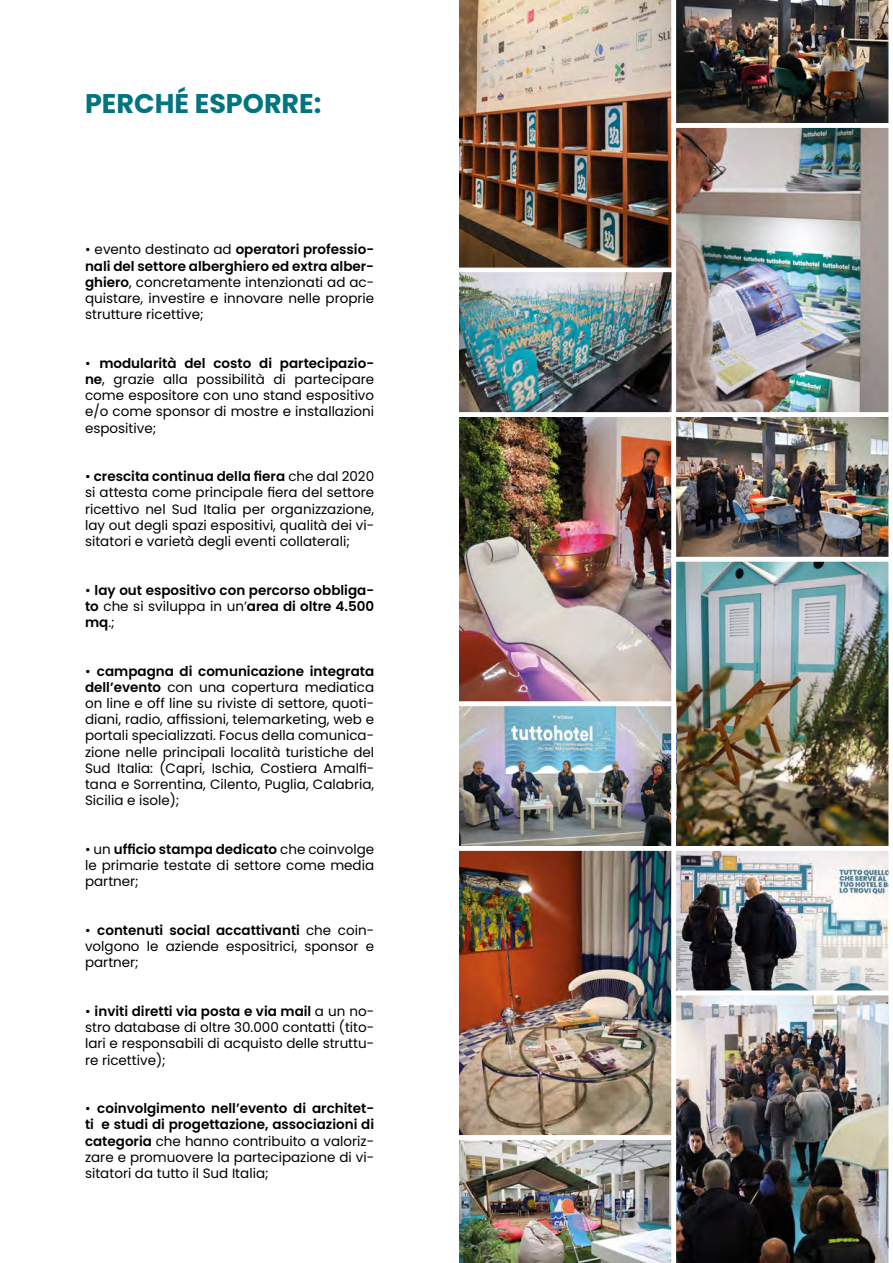
<style>
.page{position:relative;width:893px;height:1263px;background:#fff}
.page>*{position:absolute;margin:0;border:0;box-sizing:border-box;transform-origin:0 0}
.t1{font:700 27px "Poppins";color:#007580}
.t2{font:13.5px/16.2px "Poppins";color:#000;text-align:justify}
.t3{font:600 13.5px/16.2px "Poppins";color:#000;text-align:justify}
.s1{font-weight:600}
.s2{font-weight:400}
</style>
<div class="page">
<img style="left:459px;top:417px;width:212px;height:284px">
<img style="left:459px;top:851px;width:212px;height:284px">
<img style="left:676px;top:562px;width:212px;height:284px">
<img style="left:676px;top:417px;width:212px;height:140px">
<img style="left:676px;top:128px;width:212px;height:284px">
<img style="left:459px;top:706px;width:212px;height:140px">
<img style="left:676px;top:851px;width:212px;height:139px">
<img style="left:459px;top:0;width:212px;height:268px">
<div style="left:671px;top:123px;width:222px;height:294px;border:4px solid #fff"></div>
<img style="left:671px;top:0;width:222px;height:128px">
<img style="left:459px;top:273px;width:212px;height:139px">
<div style="left:454px;top:268px;width:222px;height:149px;border:4px solid #fff"></div>
<div style="left:671px;top:557px;width:222px;height:294px;border:4px solid #fff"></div>
<div style="left:671px;top:412px;width:222px;height:150px;border:4px solid #fff"></div>
<div style="left:454px;top:701px;width:222px;height:150px;border:4px solid #fff"></div>
<img style="left:671px;top:995px;width:218px;height:268px">
<div style="left:671px;top:846px;width:222px;height:149px;border:4px solid #fff"></div>
<img style="left:459px;top:1135px;width:217px;height:128px">
<h1 class="t1" style="left:85px;top:88px;width:238px">PERCHÉ ESPORRE:</h1>
<p class="t2" style="left:85px;top:242px;width:291px">• evento destinato ad <span class="s1">operatori professio&shy;nali del settore alberghiero ed extra alber&shy;ghiero</span>, concretamente intenzionati ad ac&shy;quistare, investire e innovare nelle proprie strutture ricettive;</p>
<p class="t2" style="left:85px;top:355px;width:291px">• <span class="s1">modularità del costo di partecipazio&shy;ne</span>, grazie alla possibilità di partecipare come espositore con uno stand espositivo e/o come sponsor di mostre e installazioni espositive;</p>
<p class="t2" style="left:85px;top:468px;width:291px">• <span class="s1">crescita continua della fiera</span> che dal 2020 si attesta come principale fiera del settore ricettivo nel Sud Italia per organizzazione, lay out degli spazi espositivi, qualità dei vi&shy;sitatori e varietà degli eventi collaterali;</p>
<p class="t3" style="left:85px;top:582px;width:291px"><span class="s2">•</span> lay out espositivo con percorso obbliga&shy;to <span class="s2">che si sviluppa in un’</span>area di oltre 4.500 mq<span class="s2">.;</span></p>
<p class="t2" style="left:85px;top:663px;width:291px">• <span class="s1">campagna di comunicazione integrata dell’evento</span> con una copertura mediatica on line e off line su riviste di settore, quoti&shy;diani, radio, affissioni, telemarketing, web e portali specializzati. Focus della comunica&shy;zione nelle principali località turistiche del Sud Italia: (Capri, Ischia, Costiera Amalfi&shy;tana e Sorrentina, Cilento, Puglia, Calabria, Sicilia e isole);</p>
<p class="t2" style="left:85px;top:841px;width:291px">• un <span class="s1">ufficio stampa dedicato</span> che coinvolge le primarie testate di settore come media partner;</p>
<p class="t2" style="left:85px;top:922px;width:291px">• <span class="s1">contenuti social accattivanti</span> che coin&shy;volgono le aziende espositrici, sponsor e partner;</p>
<p class="t2" style="left:85px;top:1003px;width:291px">• <span class="s1">inviti diretti via posta e via mail</span> a un no&shy;stro database di oltre 30.000 contatti (tito&shy;lari e responsabili di acquisto delle struttu&shy;re ricettive);</p>
<p class="t2" style="left:85px;top:1100px;width:291px">• <span class="s1">coinvolgimento nell’evento di architet&shy;ti e studi di progettazione, associazioni di categoria</span> che hanno contribuito a valoriz&shy;zare e promuovere la partecipazione di vi&shy;sitatori da tutto il Sud Italia;</p>
</div>
